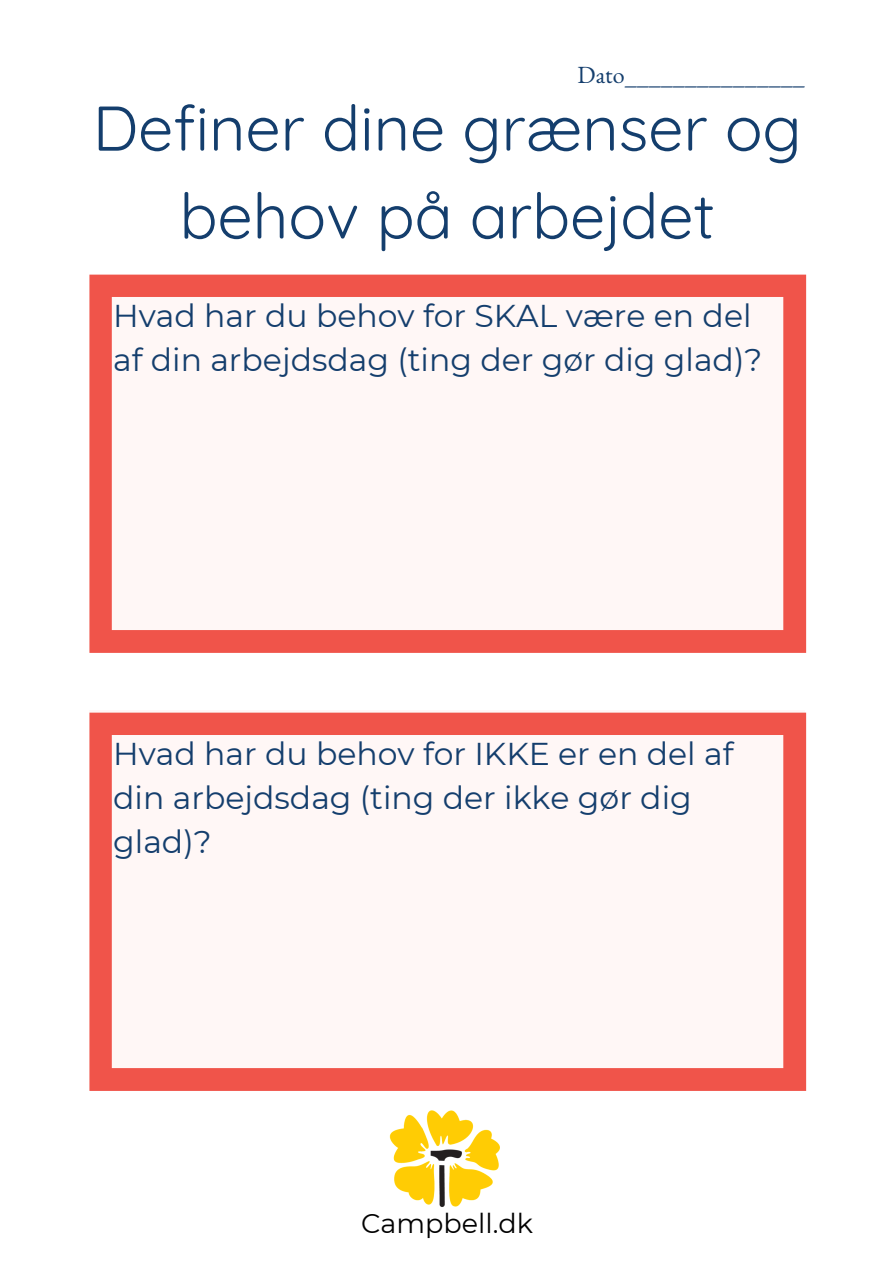
<style>
.page{position:relative;width:894px;height:1264px;background:#fff}
.page>*{position:absolute;margin:0;border:0;box-sizing:border-box;transform-origin:0 0}
.t1{font:63px/87.8px "Quicksand";color:#143e6d;text-align:center}
.t2{font:31.5px/44px "Montserrat";color:#143e6d}
.t3{font:27px "Montserrat";color:#000}
.t4{font:24px "EB Garamond";color:#143e6d}
</style>
<div class="page">
<img style="left:206px;top:1090px;width:481px;height:117px">
<svg style="left:89px;top:274px;width:716px;height:379px;fill:#fff7f6"></svg>
<svg style="left:89px;top:712px;width:716px;height:378px;fill:#fff7f6"></svg>
<p class="t4" style="left:577px;top:59px;width:229px">Dato_______________</p>
<h1 class="t1" style="left:93px;top:83px;width:710px">Definer dine grænser og behov på arbejdet</h1>
<p class="t2" style="left:113px;top:294px;width:650px">Hvad har du behov for SKAL være en del af din arbejdsdag (ting der gør dig glad)?</p>
<p class="t2" style="left:113px;top:732px;width:621px">Hvad har du behov for IKKE er en del af din arbejdsdag (ting der ikke gør dig glad)?</p>
<p class="t3" style="left:361px;top:1206px;width:173px">Campbell.dk</p>
</div>
